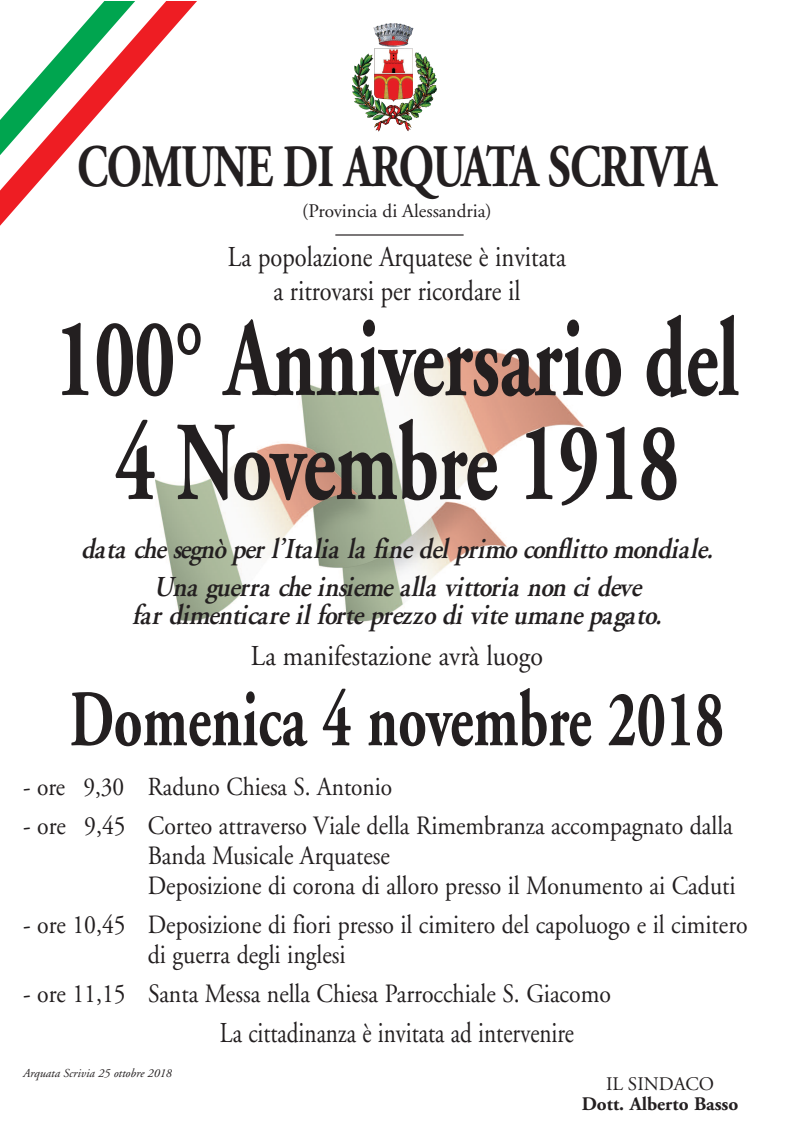
<style>
.page{position:relative;width:794px;height:1134px;background:#fff}
.page>*{position:absolute;margin:0;border:0;box-sizing:border-box;transform-origin:0 0}
.t1{font:700 112px/104px "Adobe Garamond";letter-spacing:-.01em;color:#231f20;text-align:center;scale:.7 1}
.t2{font:700 80px "Adobe Garamond";color:#231f20;scale:.7 1}
.t3{font:700 60px "Adobe Garamond";letter-spacing:-.02em;color:#231f20;scale:.75 1}
.t4{font:italic 600 28.8px/37.2px "Adobe Garamond";letter-spacing:-.015em;color:#231f20;text-align:center;scale:.9 1}
.t5{font:28.8px/34.6px "Adobe Garamond";color:#231f20;text-align:center;scale:.85 1}
.t6{font:28.8px "Adobe Garamond";color:#231f20;scale:.8 1}
.t7{font:28.8px "Adobe Garamond";color:#231f20;scale:.9 1}
.t8{font:26.4px/30.4px "Adobe Garamond";color:#231f20;scale:.9 1}
.t9{font:26px "Adobe Garamond";color:#231f20;scale:.9 1}
.t10{font:19.2px "Adobe Garamond";color:#231f20}
.t11{font:700 19.2px "Adobe Garamond";color:#231f20}
.t12{font:italic 12.16px "Adobe Garamond";color:#231f20}
.s1{color:#fff}
</style>
<div class="page">
<img style="left:156px;top:350px;width:428px;height:273px">
<img style="left:352px;top:57px;width:12px;height:30px">
<hr style="left:335px;top:234px;width:128px;height:2px;background:#231f20">
<svg style="left:0;top:1px;width:197px;height:225px"></svg>
<h3 class="t3" style="left:77px;top:143px;width:854px">COMUNE DI ARQUATA SCRIVIA</h3>
<p class="t10" style="left:302px;top:204px;width:191px">(Provincia di Alessandria)</p>
<p class="t5" style="left:228px;top:242px;width:399px">La popolazione Arquatese è invitata a ritrovarsi per ricordare il</p>
<h1 class="t1" style="left:55px;top:317px;width:979px">100° Anniversario del<br>4 Novembre 1918</h1>
<p class="t4" style="left:81px;top:533px;width:709px">data che segnò per l ’Italia la fine del primo conflitto mondiale.<br>Una guerra che insieme alla vittoria non ci deve</p>
<p class="t4" style="left:132px;top:599px;width:596px">far dimenticare il forte prezzo di vite umane pagato.</p>
<p class="t7" style="left:251px;top:644px;width:326px">La manifestazione avrà luogo</p>
<h2 class="t2" style="left:70px;top:688px;width:936px">Domenica 4 novembre 2018</h2>
<p class="t9" style="left:23px;top:776px;width:412px">- ore <span class="s1">9</span>9,30 Raduno Chiesa S. Antonio</p>
<p class="t8" style="left:148px;top:812px;width:654px;text-indent:-125px">- ore <span class="s1">9</span>9,45 Corteo attraverso Viale della Rimembranza accompagnato dalla<br>Banda Musicale Arquatese<br>Deposizione di corona di alloro presso il Monumento ai Caduti</p>
<p class="t8" style="left:148px;top:911px;width:668px;text-indent:-125px">- ore 10,45 Deposizione di fiori presso il cimitero del capoluogo e il cimitero di guerra degli inglesi</p>
<p class="t8" style="left:23px;top:980px;width:654px">- ore 11,15 Santa Messa nella Chiesa Parrocchiale S. Giacomo</p>
<p class="t6" style="left:220px;top:1021px;width:444px">La cittadinanza è invitata ad intervenire</p>
<p class="t12" style="left:23px;top:1068px;width:150px">Arquata Scrivia 25 ottobre 2018</p>
<p class="t10" style="left:606px;top:1076px;width:110px">IL SINDACO</p>
<p class="t11" style="left:582px;top:1096px;width:158px">Dott. Alberto Basso</p>
</div>
